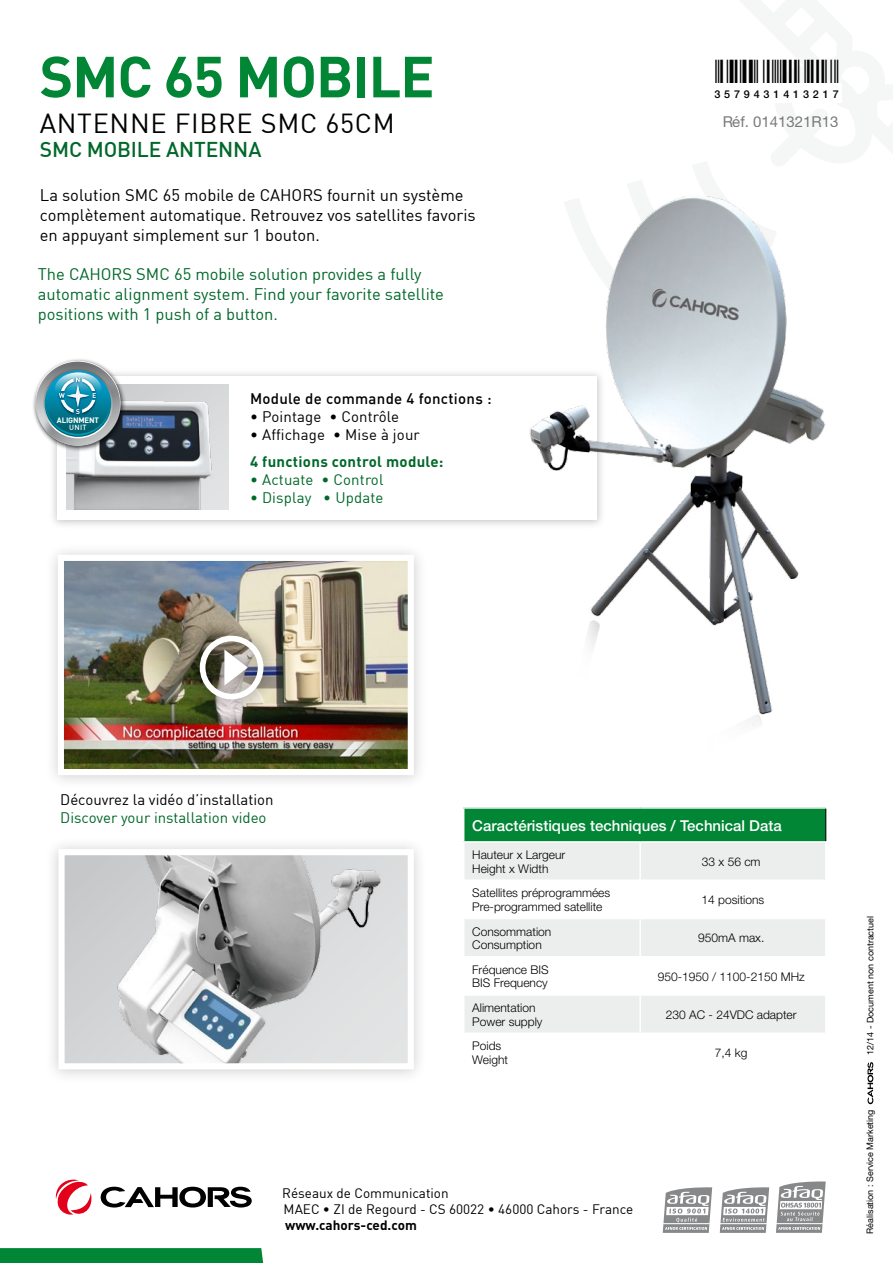
<style>
.page{position:relative;width:893px;height:1263px;background:#fff}
.page>*{position:absolute;margin:0;border:0;box-sizing:border-box;transform-origin:0 0}
.t1{font:700 57px "DIN";letter-spacing:-.02em;color:#008634}
.t2{font:40.5px "Ean T30 Rfz";color:#000}
.t3{font:27px "DIN";letter-spacing:.025em;color:#000}
.t4{font:500 21px "DIN";letter-spacing:-.005em;color:#006829}
.t5{font:16.5px/19.8px "DIN";color:#000}
.t6{font:16.5px/19.8px "DIN";color:#006829}
.t7{font:15px "DIN";color:#000}
.t8{font:15px "DIN";color:#006829}
.t9{font:500 15px "Helvetica Neue";color:#fff}
.t10{font:500 15px "DIN";letter-spacing:.02em;color:#000}
.t11{font:700 15px "DIN";letter-spacing:.02em;color:#006829}
.t12{font:15px "Helvetica Neue";color:#58585a}
.t13{font:13.5px/16.2px "DIN";color:#000}
.t14{font:700 13.5px "DIN";color:#000}
.t15{font:300 12px/13.5px "Helvetica Neue";color:#000}
.t16{font:500 10.8px "Helvetica Neue";letter-spacing:.355em;color:#000}
.t17{font:9px "Helvetica Neue";color:#000}
.t18{font:700 7.8px "DIN";letter-spacing:-.02em;color:#fff}
.t19{font:500 7.35px "DIN";color:#fff}
</style>
<div class="page">
<svg style="left:0;top:1248px;width:264px;height:15px;background:#038736"></svg>
<svg style="left:55px;top:1179px;width:37px;height:36px"></svg>
<svg style="left:101px;top:1187px;width:151px;height:20px"></svg>
<svg style="left:867px;top:1062px;width:6px;height:42px"></svg>
<svg style="left:720px;top:1187px;width:49px;height:46px"></svg>
<hr style="left:720px;top:1223px;width:46px;height:1px;background:#fff">
<svg style="left:663px;top:1187px;width:49px;height:46px"></svg>
<hr style="left:663px;top:1223px;width:46px;height:1px;background:#fff">
<svg style="left:776px;top:1181px;width:50px;height:52px"></svg>
<hr style="left:777px;top:1223px;width:46px;height:1px;background:#fff">
<div style="left:464px;top:808px;width:362px;height:34px;background:#008634"></div>
<div style="left:464px;top:843px;width:361px;height:36px;background:#eceded"></div>
<svg style="left:464px;top:919px;width:361px;height:113px;fill:#eceded"></svg>
<hr style="left:463px;top:807px;width:177px;height:2px;background:#fff">
<hr style="left:640px;top:807px;width:186px;height:2px;background:#fff">
<hr style="left:639px;top:843px;width:2px;height:36px;background:#fff">
<hr style="left:826px;top:809px;width:1px;height:32px;background:#000">
<hr style="left:463px;top:841px;width:177px;height:2px;background:#fff">
<hr style="left:640px;top:841px;width:187px;height:2px;background:#fff">
<hr style="left:639px;top:919px;width:2px;height:37px;background:#fff">
<hr style="left:463px;top:956px;width:177px;height:1px;background:#fff">
<hr style="left:640px;top:956px;width:187px;height:1px;background:#fff">
<hr style="left:639px;top:957px;width:2px;height:37px;background:#fff">
<hr style="left:463px;top:994px;width:177px;height:2px;background:#fff">
<hr style="left:640px;top:994px;width:187px;height:2px;background:#fff">
<hr style="left:639px;top:996px;width:2px;height:36px;background:#fff">
<div style="left:49px;top:369px;width:556px;height:160px;background:#b1b3b4;opacity:.75"></div>
<div style="left:58px;top:376px;width:539px;height:143px;background:#fff"></div>
<div style="left:66px;top:385px;width:163px;height:124px;background:#dedfe0"></div>
<img style="left:66px;top:386px;width:146px;height:123px">
<div style="left:32px;top:358px;width:95px;height:94px;background:#000;opacity:.75"></div>
<img style="left:36px;top:362px;width:84px;height:84px;border-radius:42px">
<svg style="left:46px;top:372px;width:62px;height:64px;background:#3d94a8"></svg>
<img style="left:108px;top:358px;width:19px;height:95px">
<img style="left:496px;top:195px;width:330px;height:531px">
<div style="left:44px;top:836px;width:384px;height:248px;background:#000;opacity:.2"></div>
<img style="left:65px;top:856px;width:340px;height:206px">
<div style="left:58px;top:849px;width:356px;height:220px;border:6px solid #fff"></div>
<div style="left:43px;top:542px;width:385px;height:248px;background:#000;opacity:.2"></div>
<img style="left:65px;top:562px;width:342px;height:206px">
<div style="left:58px;top:555px;width:356px;height:220px;border:6px solid #fff"></div>
<div style="left:186px;top:622px;width:91px;height:91px;background:#000;opacity:.5"></div>
<div style="left:200px;top:636px;width:63px;height:63px;border:6px solid #fff;border-radius:50%"></div>
<svg style="left:224px;top:649px;width:24px;height:37px"></svg>
<h1 class="t1" style="left:40px;top:39px;width:397px">SMC 65 MOBILE</h1>
<h3 class="t3" style="left:40px;top:106px;width:357px">ANTENNE FIBRE SMC 65CM</h3>
<h3 class="t4" style="left:40px;top:136px;width:223px">SMC MOBILE ANTENNA</h3>
<h3 class="t5" style="left:40px;top:185px;width:437px">La solution SMC 65 mobile de CAHORS fournit un système complètement automatique. Retrouvez vos satellites favoris en appuyant simplement sur 1 bouton.</h3>
<h3 class="t6" style="left:38px;top:264px;width:408px">The CAHORS SMC 65 mobile solution provides a fully automatic alignment system. Find your favorite satellite positions with 1 push of a button.</h3>
<p class="t18" style="left:57px;top:415px;width:44px">ALIGNMENT</p>
<p class="t19" style="left:69px;top:423px;width:19px">UNIT</p>
<p class="t10" style="left:250px;top:389px;width:243px">Module de commande 4 fonctions :</p>
<p class="t7" style="left:250px;top:407px;width:151px">• Pointage • Contrôle</p>
<p class="t7" style="left:250px;top:425px;width:171px">• Affichage • Mise à jour</p>
<p class="t11" style="left:250px;top:451px;width:195px">4 functions control module:</p>
<p class="t8" style="left:250px;top:470px;width:135px">• Actuate • Control</p>
<p class="t8" style="left:250px;top:488px;width:135px">• Display • Update</p>
<h2 class="t2" style="left:701px;top:60px;width:139px">&amp;:FHTONB=YVXWV\:</h2>
<p class="t16" style="left:714px;top:88px;width:126px">3579431413217</p>
<p class="t12" style="left:722px;top:112px;width:118px">Réf. 0141321R13</p>
<p class="t7" style="left:60px;top:790px;width:215px">Découvrez la vidéo d’installation</p>
<p class="t8" style="left:60px;top:808px;width:208px">Discover your installation video</p>
<p class="t9" style="left:472px;top:816px;width:311px">Caractéristiques techniques / Technical Data</p>
<p class="t15" style="left:472px;top:848px;width:95px">Hauteur x Largeur<br>Height x Width</p>
<p class="t15" style="left:702px;top:854px;width:60px">33 x 56 cm</p>
<p class="t15" style="left:472px;top:886px;width:140px">Satellites préprogrammées<br>Pre-programmed satellite</p>
<p class="t15" style="left:701px;top:893px;width:64px">14 positions</p>
<p class="t15" style="left:472px;top:924px;width:81px">Consommation<br>Consumption</p>
<p class="t15" style="left:698px;top:931px;width:68px">950mA max.</p>
<p class="t15" style="left:472px;top:962px;width:78px">Fréquence BIS<br>BIS Frequency</p>
<p class="t15" style="left:658px;top:969px;width:148px">950-1950 / 1100-2150 MHz</p>
<p class="t15" style="left:472px;top:1001px;width:72px">Alimentation<br>Power supply</p>
<p class="t15" style="left:666px;top:1007px;width:132px">230 AC - 24VDC adapter</p>
<p class="t15" style="left:472px;top:1039px;width:37px">Poids<br>Weight</p>
<p class="t15" style="left:715px;top:1046px;width:34px">7,4 kg</p>
<p class="t13" style="left:282px;top:1184px;width:353px">Réseaux de Communication<br>MAEC • ZI de Regourd - CS 60022 • 46000 Cahors - France</p>
<p class="t14" style="left:285px;top:1216px;width:133px">www.cahors-ced.com</p>
<p class="t17" style="left:865px;top:1054px;width:140px;rotate:-90deg">12/14 - Document non contractuel</p>
<p class="t17" style="left:865px;top:1234px;width:126px;rotate:-90deg">Réalisation : Service Marketing</p>
</div>
